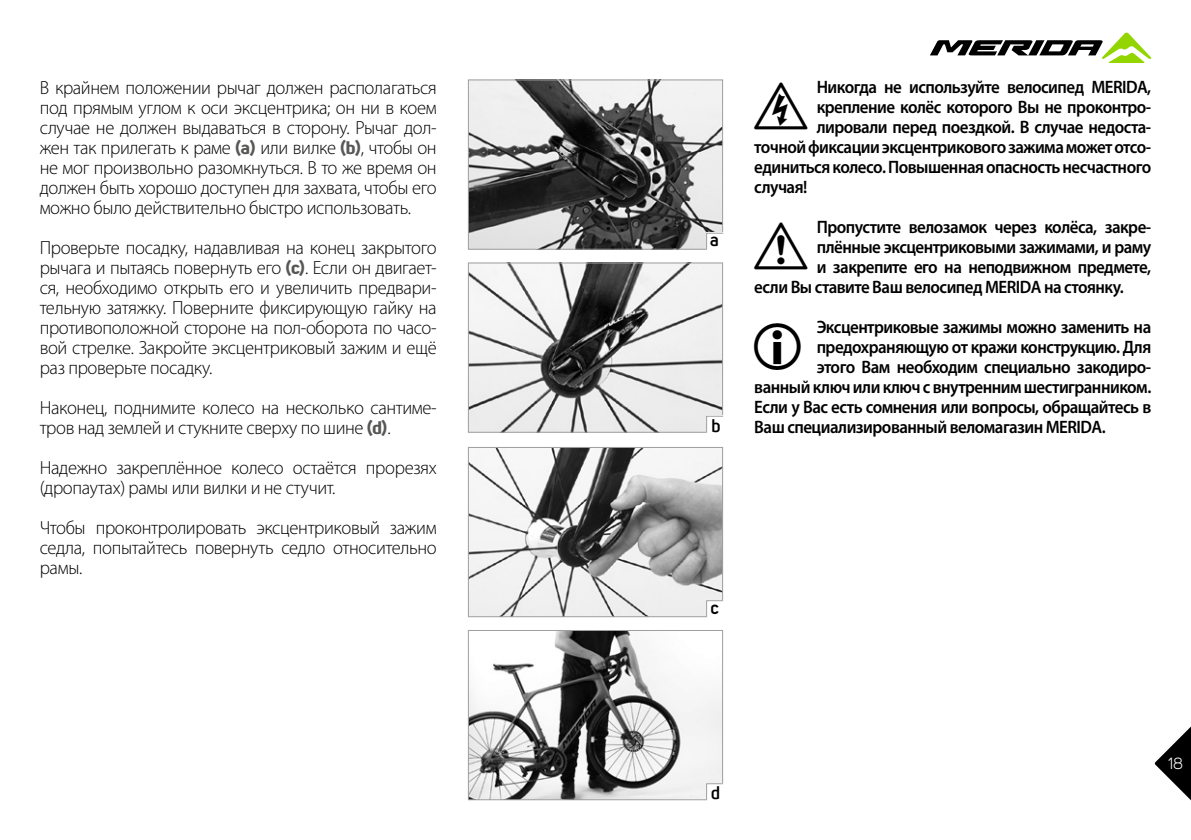
<style>
.page{position:relative;width:1191px;height:840px;background:#fff}
.page>*{position:absolute;margin:0;border:0;box-sizing:border-box;transform-origin:0 0}
.t1{font:47.2px "Picto";color:#000}
.t2{font:46.8px "Picto";color:#000}
.t3{font:300 19px/20px "Myriad Pro";letter-spacing:-.02em;color:#000;text-align:justify}
.t4{font:600 18px "Myriad Pro";letter-spacing:-.03em;color:#000;scale:.94 1}
.t5{font:700 18px "Uni Sans Semi";color:#000}
.t6{font:16px "Uni Sans Book";color:#fff}
.s1{font-family:"Uni Sans Bold";font-weight:400;font-size:18px;color:#575756}
</style>
<div class="page">
<svg style="left:1154px;top:726px;width:37px;height:73px"></svg>
<svg style="left:930px;top:33px;width:221px;height:30px"></svg>
<img style="left:470px;top:631px;width:251px;height:166px">
<div style="left:468px;top:629px;width:255px;height:170px;border:1px solid #9f9f9f"></div>
<img style="left:470px;top:448px;width:251px;height:167px">
<div style="left:468px;top:446px;width:255px;height:171px;border:1px solid #9f9f9f"></div>
<img style="left:470px;top:81px;width:251px;height:166px">
<div style="left:468px;top:79px;width:255px;height:170px;border:1px solid #9f9f9f"></div>
<img style="left:470px;top:264px;width:251px;height:166px">
<div style="left:468px;top:262px;width:255px;height:170px;border:1px solid #9f9f9f"></div>
<svg style="left:705px;top:232px;width:18px;height:18px"></svg>
<svg style="left:705px;top:415px;width:18px;height:18px"></svg>
<svg style="left:705px;top:599px;width:19px;height:19px"></svg>
<svg style="left:705px;top:782px;width:19px;height:18px"></svg>
<p class="t3" style="left:40px;top:77px;width:398px">В крайнем положении рычаг должен располагаться под прямым углом к оси эксцентрика; он ни в коем случае не должен выдаваться в сторону. Рычаг дол&shy;жен так прилегать к раме <span class="s1">(a)</span> или вилке <span class="s1">(b)</span>, чтобы он не мог произвольно разомкнуться. В то же время он должен быть хорошо доступен для захвата, чтобы его можно было действительно быстро использовать.</p>
<p class="t3" style="left:40px;top:237px;width:398px">Проверьте посадку, надавливая на конец закрытого рычага и пытаясь повернуть его <span class="s1">(c)</span>. Если он двигает&shy;ся, необходимо открыть его и увеличить предвари&shy;тельную затяжку. Поверните фиксирующую гайку на противоположной стороне на пол-оборота по часо&shy;вой стрелке. Закройте эксцентриковый зажим и ещё раз проверьте посадку.</p>
<p class="t3" style="left:40px;top:397px;width:398px">Наконец, поднимите колесо на несколько сантиме&shy;тров над землей и стукните сверху по шине <span class="s1">(d)</span>.</p>
<p class="t3" style="left:40px;top:457px;width:398px">Надежно закреплённое колесо остаётся прорезях (дропаутах) рамы или вилки и не стучит.</p>
<p class="t3" style="left:40px;top:517px;width:398px">Чтобы проконтролировать эксцентриковый зажим седла, попытайтесь повернуть седло относительно рамы.</p>
<p class="t5" style="left:710px;top:229px;width:11px">a</p>
<p class="t5" style="left:711px;top:414px;width:11px">b</p>
<h2 class="t2" style="left:754px;top:82px;width:40px">G</h2>
<p class="t4" style="left:816px;top:75px;width:357px">Никогда не используйте велосипед MERIDA,</p>
<p class="t4" style="left:816px;top:95px;width:357px">крепление колёс которого Вы не проконтро-</p>
<p class="t4" style="left:816px;top:115px;width:357px">лировали перед поездкой. В случае недоста-</p>
<p class="t4" style="left:754px;top:135px;width:424px">точной фиксации эксцентрикового зажима может отсо-</p>
<p class="t4" style="left:754px;top:155px;width:424px">единиться колесо. Повышенная опасность несчастного</p>
<p class="t4" style="left:754px;top:175px;width:58px">случая!</p>
<h2 class="t2" style="left:754px;top:222px;width:40px">A</h2>
<p class="t4" style="left:816px;top:215px;width:357px">Пропустите велозамок через колёса, закре-</p>
<p class="t4" style="left:816px;top:235px;width:357px">плённые эксцентриковыми зажимами, и раму</p>
<p class="t4" style="left:816px;top:255px;width:357px">и закрепите его на неподвижном предмете,</p>
<p class="t4" style="left:754px;top:275px;width:394px">если Вы ставите Ваш велосипед MERIDA на стоянку.</p>
<h1 class="t1" style="left:754px;top:322px;width:41px">I</h1>
<p class="t4" style="left:816px;top:315px;width:357px">Эксцентриковые зажимы можно заменить на</p>
<p class="t4" style="left:816px;top:335px;width:357px">предохраняющую от кражи конструкцию. Для</p>
<p class="t4" style="left:816px;top:355px;width:357px">этого Вам необходим специально закодиро-</p>
<p class="t4" style="left:754px;top:375px;width:424px">ванный ключ или ключ с внутренним шестигранником.</p>
<p class="t4" style="left:754px;top:395px;width:424px">Если у Вас есть сомнения или вопросы, обращайтесь в</p>
<p class="t4" style="left:754px;top:415px;width:375px">Ваш специализированный веломагазин MERIDA.</p>
<p class="t5" style="left:710px;top:596px;width:10px">c</p>
<p class="t5" style="left:711px;top:781px;width:11px">d</p>
<p class="t6" style="left:1168px;top:753px;width:16px">18</p>
</div>
